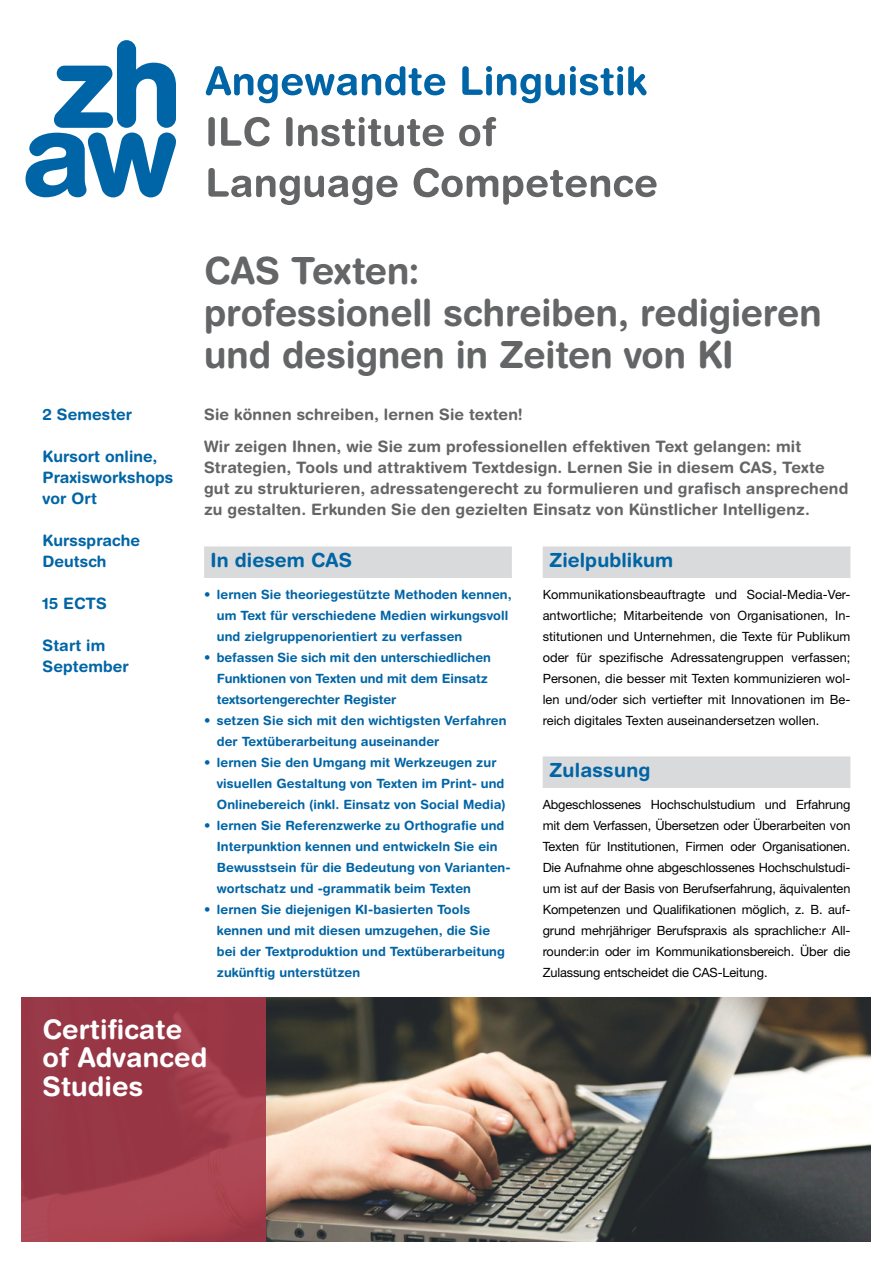
<style>
.page{position:relative;width:893px;height:1263px;background:#fff}
.page>*{position:absolute;margin:0;border:0;box-sizing:border-box;transform-origin:0 0}
.t1{font:700 37.5px/42px "Helvetica Rounded LT Std";letter-spacing:-.005em;color:#646567}
.t2{font:700 27px/28.5px "Helvetica Rounded LT Std";letter-spacing:.005em;color:#fff}
.t3{font:700 19.5px "Helvetica Rounded LT Std";letter-spacing:.005em;color:#0065a6}
.t4{font:700 15.75px/21px "Helvetica Rounded LT Std";letter-spacing:.01em;color:#646567}
.t5{font:700 15.75px/21px "Helvetica Rounded LT Std";letter-spacing:.005em;color:#0065a6}
.t6{font:12.75px/21px "Helvetica Neue LT Pro";letter-spacing:-.01em;color:#000;text-align:justify}
.t7{font:700 12.75px/21px "Helvetica Rounded LT Std";letter-spacing:.005em;color:#0065a6}
</style>
<div class="page">
<img style="left:265px;top:998px;width:605px;height:244px">
<div style="left:21px;top:998px;width:244px;height:244px;background:linear-gradient(to bottom,#953444,#a94250)"></div>
<svg style="left:26px;top:40px;width:150px;height:158px"></svg>
<svg style="left:206px;top:66px;width:239px;height:37px"></svg>
<svg style="left:462px;top:66px;width:185px;height:37px"></svg>
<div style="left:208px;top:117px;width:7px;height:29px;background:#646567;border-radius:3px"></div>
<svg style="left:221px;top:117px;width:49px;height:29px"></svg>
<div style="left:286px;top:117px;width:7px;height:29px;background:#646567;border-radius:3px"></div>
<svg style="left:298px;top:117px;width:146px;height:29px"></svg>
<svg style="left:459px;top:117px;width:37px;height:29px"></svg>
<svg style="left:208px;top:168px;width:190px;height:37px"></svg>
<svg style="left:414px;top:168px;width:243px;height:37px"></svg>
<div style="left:204px;top:546px;width:308px;height:32px;background:#d9dadb"></div>
<div style="left:543px;top:546px;width:307px;height:32px;background:#d9dadb"></div>
<div style="left:543px;top:756px;width:307px;height:32px;background:#d9dadb"></div>
<p class="t5" style="left:43px;top:404px;width:91px">2 Semester</p>
<p class="t5" style="left:43px;top:446px;width:132px">Kursort online,<br>Praxisworkshops vor Ort</p>
<p class="t5" style="left:43px;top:530px;width:99px">Kurssprache<br>Deutsch</p>
<p class="t5" style="left:43px;top:593px;width:66px">15 ECTS</p>
<p class="t5" style="left:43px;top:635px;width:88px">Start im<br>September</p>
<h1 class="t1" style="left:204px;top:249px;width:619px">CAS Texten:<br>professionell schreiben, redigieren und designen in Zeiten von KI</h1>
<p class="t4" style="left:204px;top:399px;width:599px;line-height:31.5px">Sie können schreiben, lernen Sie texten!<br>Wir zeigen Ihnen, wie Sie zum professionellen effektiven Text gelangen: mit</p>
<p class="t4" style="left:204px;top:456px;width:646px">Strategien, Tools und attraktivem Textdesign. Lernen Sie in diesem CAS, Texte gut zu strukturieren, adressatengerecht zu formulieren und grafisch ansprechend zu gestalten. Erkunden Sie den gezielten Einsatz von Künstlicher Intelligenz.</p>
<h3 class="t3" style="left:210px;top:548px;width:143px">In diesem CAS</h3>
<p class="t7" style="left:217px;top:583px;width:296px;text-indent:-13px">• lernen Sie theoriegestützte Methoden kennen, um Text für verschiedene Medien wirkungsvoll und zielgruppenorientiert zu verfassen</p>
<p class="t7" style="left:217px;top:646px;width:276px;text-indent:-13px">• befassen Sie sich mit den unterschiedlichen<br>Funktionen von Texten und mit dem Einsatz textsortengerechter Register</p>
<p class="t7" style="left:217px;top:709px;width:291px;text-indent:-13px">• setzen Sie sich mit den wichtigsten Verfahren der Textüberarbeitung auseinander</p>
<p class="t7" style="left:217px;top:751px;width:290px;text-indent:-13px">• lernen Sie den Umgang mit Werkzeugen zur visuellen Gestaltung von Texten im Print- und<br>Onlinebereich (inkl. Einsatz von Social Media)</p>
<p class="t7" style="left:217px;top:814px;width:295px;text-indent:-13px">• lernen Sie Referenzwerke zu Orthografie und Interpunktion kennen und entwickeln Sie ein Bewusstsein für die Bedeutung von Varianten&shy;wortschatz und -grammatik beim Texten</p>
<p class="t7" style="left:217px;top:898px;width:289px;text-indent:-13px">• lernen Sie diejenigen KI-basierten Tools kennen und mit diesen umzugehen, die Sie bei der Textproduktion und Textüberarbeitung zukünftig unterstützen</p>
<h3 class="t3" style="left:549px;top:548px;width:126px">Zielpublikum</h3>
<p class="t6" style="left:543px;top:583px;width:309px">Kommunikationsbeauftragte und Social-Media-Ver&shy;antwortliche; Mitarbeitende von Organisationen, In&shy;stitutionen und Unternehmen, die Texte für Publikum oder für spezifische Adressatengruppen verfassen; Personen, die besser mit Texten kommunizieren wol&shy;len und/oder sich vertiefter mit Innovationen im Be&shy;reich digitales Texten auseinandersetzen wollen.</p>
<h3 class="t3" style="left:549px;top:758px;width:103px">Zulassung</h3>
<p class="t6" style="left:543px;top:793px;width:309px">Abgeschlossenes Hochschulstudium und Erfahrung mit dem Verfassen, Übersetzen oder Überarbeiten von Texten für Institutionen, Firmen oder Organisationen.<br>Die Aufnahme ohne abgeschlossenes Hochschulstudi&shy;um ist auf der Basis von Berufserfahrung, äquivalenten Kompetenzen und Qualifikationen möglich, z. B. auf&shy;grund mehrjähriger Berufspraxis als sprachliche:r All&shy;rounder:in oder im Kommunikationsbereich. Über die Zulassung entscheidet die CAS-Leitung.</p>
<h2 class="t2" style="left:43px;top:1014px;width:166px">Certificate of Advanced<br>Studies</h2>
</div>
